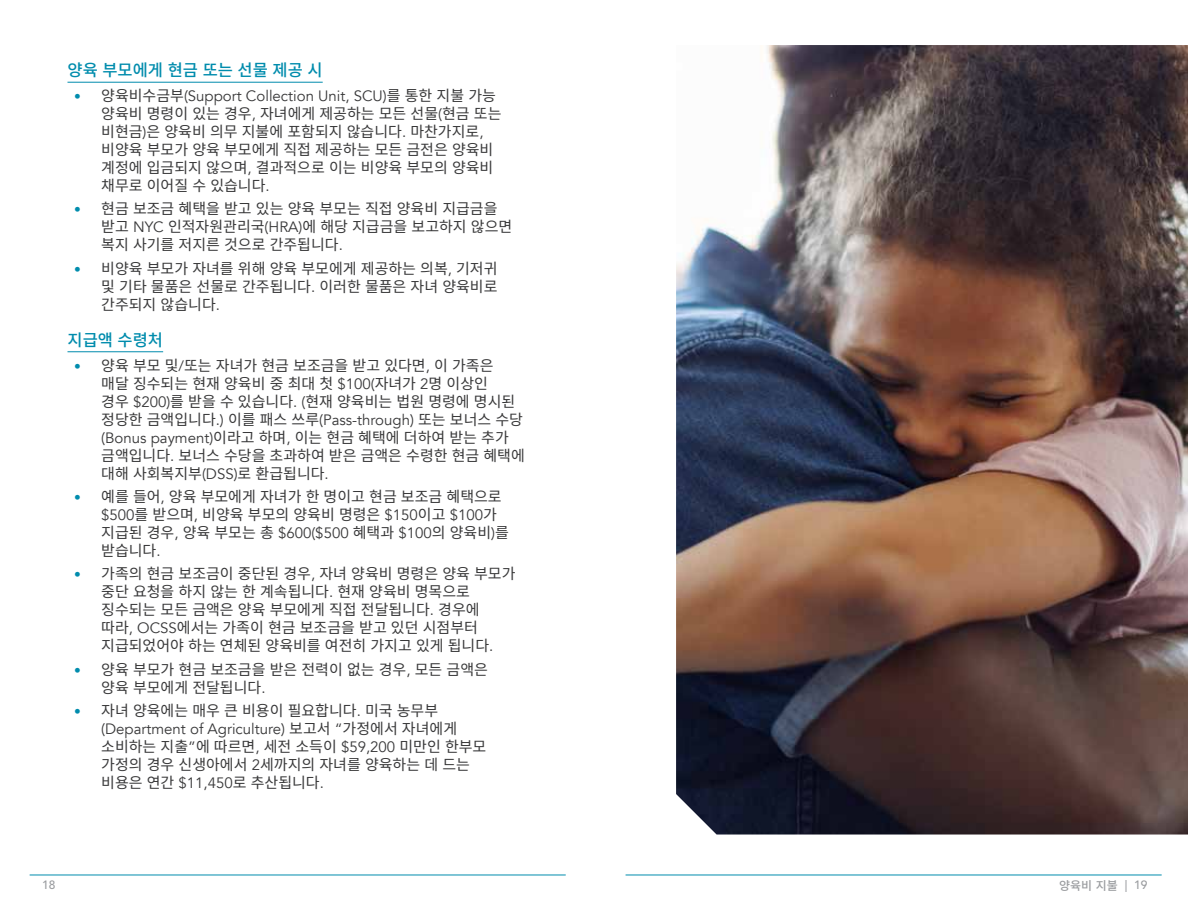
<style>
.page{position:relative;width:1188px;height:918px;background:#fff}
.page>*{position:absolute;margin:0;border:0;box-sizing:border-box;transform-origin:0 0}
.t1{font:500 16.5px "Noto Sans CJ Kkr";color:#008cad}
.t2{font:15px/18px "Noto Sans CJ Kkr";color:#383839}
.t3{font:15px "Avenir";color:#383839}
.t4{font:500 12px "Noto Sans CJ Kkr";color:#9b9da0}
.t5{font:500 12px "Avenir LT Std";color:#9b9da0}
.s1{font-size:13.5px;color:#008cad}
.s2{font-family:"Noto Sans CJ Kkr"}
.s3{font-family:"Avenir"}
.s4{font-family:"Avenir";font-size:13.5px;color:#008cad}
.s5{font-family:"Avenir LT Std"}
</style>
<div class="page">
<hr style="left:30px;top:875px;width:535px;height:1px;background:#008cad">
<hr style="left:626px;top:875px;width:535px;height:1px;background:#008cad">
<hr style="left:68px;top:82px;width:255px;height:1px;background:#008cad">
<hr style="left:68px;top:351px;width:95px;height:1px;background:#008cad">
<img style="left:676px;top:45px;width:512px;height:790px">
<p class="t1" style="left:68px;top:61px;width:257px">양육 부모에게 현금 또는 선물 제공 시</p>
<p class="t3" style="left:74px;top:87px;width:423px"><span class="s1">•</span> <span class="s2">양육비수금부</span>(Support Collection Unit, SCU)<span class="s2">를 통한 지불 가능</span></p>
<p class="t2" style="left:101px;top:105px;width:402px">양육비 명령이 있는 경우<span class="s3">,</span> 자녀에게 제공하는 모든 선물<span class="s3">(</span>현금 또는 비현금<span class="s3">)</span>은 양육비 의무 지불에 포함되지 않습니다<span class="s3">.</span> 마찬가지로<span class="s3">, </span>비양육 부모가 양육 부모에게 직접 제공하는 모든 금전은 양육비 계정에 입금되지 않으며<span class="s3">,</span> 결과적으로 이는 비양육 부모의 양육비 채무로 이어질 수 있습니다<span class="s3">.</span></p>
<p class="t2" style="left:101px;top:200px;width:413px;text-indent:-27px"><span class="s4">•</span> 현금 보조금 혜택을 받고 있는 양육 부모는 직접 양육비 지급금을 받고 <span class="s3">NYC</span> 인적자원관리국<span class="s3">(HRA)</span>에 해당 지급금을 보고하지 않으면 복지 사기를 저지른 것으로 간주됩니다<span class="s3">.</span></p>
<p class="t2" style="left:101px;top:260px;width:398px;text-align:justify;text-indent:-27px"><span class="s4">•</span> 비양육 부모가 자녀를 위해 양육 부모에게 제공하는 의복<span class="s3">,</span> 기저귀 및 기타 물품은 선물로 간주됩니다<span class="s3">.</span> 이러한 물품은 자녀 양육비로 간주되지 않습니다<span class="s3">.</span></p>
<p class="t1" style="left:68px;top:330px;width:97px">지급액 수령처</p>
<p class="t2" style="left:101px;top:356px;width:425px;text-indent:-27px"><span class="s4">•</span> 양육 부모 및<span class="s3">/</span>또는 자녀가 현금 보조금을 받고 있다면<span class="s3">,</span> 이 가족은<br>매달 징수되는 현재 양육비 중 최대 첫 <span class="s3">$100(</span>자녀가 <span class="s3">2</span>명 이상인<br>경우 <span class="s3">$200)</span>를 받을 수 있습니다<span class="s3">. (</span>현재 양육비는 법원 명령에 명시된 정당한 금액입니다<span class="s3">.)</span> 이를 패스 쓰루<span class="s3">(Pass-through)</span> 또는 보너스 수당 <span class="s3">(Bonus payment)</span>이라고 하며<span class="s3">,</span> 이는 현금 혜택에 더하여 받는 추가 금액입니다<span class="s3">.</span> 보너스 수당을 초과하여 받은 금액은 수령한 현금 혜택에 대해 사회복지부<span class="s3">(DSS)</span>로 환급됩니다<span class="s3">.</span></p>
<p class="t2" style="left:101px;top:488px;width:409px;text-indent:-27px"><span class="s4">•</span> 예를 들어<span class="s3">,</span> 양육 부모에게 자녀가 한 명이고 현금 보조금 혜택으로 <span class="s3">$500</span>를 받으며<span class="s3">,</span> 비양육 부모의 양육비 명령은 <span class="s3">$150</span>이고 <span class="s3">$100</span>가 지급된 경우<span class="s3">,</span> 양육 부모는 총 <span class="s3">$600($500</span> 혜택과 <span class="s3">$100</span>의 양육비<span class="s3">)</span>를 받습니다<span class="s3">.</span></p>
<p class="t2" style="left:101px;top:565px;width:416px;text-indent:-27px"><span class="s4">•</span> 가족의 현금 보조금이 중단된 경우<span class="s3">,</span> 자녀 양육비 명령은 양육 부모가 중단 요청을 하지 않는 한 계속됩니다<span class="s3">.</span> 현재 양육비 명목으로 징수되는 모든 금액은 양육 부모에게 직접 전달됩니다<span class="s3">.</span> 경우에<br>따라<span class="s3">, OCSS</span>에서는 가족이 현금 보조금을 받고 있던 시점부터 지급되었어야 하는 연체된 양육비를 여전히 가지고 있게 됩니다<span class="s3">.</span></p>
<p class="t2" style="left:101px;top:661px;width:388px;text-indent:-27px"><span class="s4">•</span> 양육 부모가 현금 보조금을 받은 전력이 없는 경우<span class="s3">,</span> 모든 금액은 양육 부모에게 전달됩니다<span class="s3">.</span></p>
<p class="t2" style="left:74px;top:702px;width:365px"><span class="s4">•</span> 자녀 양육에는 매우 큰 비용이 필요합니다<span class="s3">.</span> 미국 농무부</p>
<p class="t3" style="left:101px;top:720px;width:357px">(Department of Agriculture) <span class="s2">보고서</span> “<span class="s2">가정에서 자녀에게</span></p>
<p class="t2" style="left:101px;top:738px;width:387px">소비하는 지출<span class="s3">”</span>에 따르면<span class="s3">,</span> 세전 소득이 <span class="s3">$59,200</span> 미만인 한부모 가정의 경우 신생아에서 <span class="s3">2</span>세까지의 자녀를 양육하는 데 드는 비용은 연간 <span class="s3">$11,450</span>로 추산됩니다<span class="s3">.</span></p>
<p class="t5" style="left:42px;top:878px;width:15px">18</p>
<p class="t4" style="left:1059px;top:879px;width:90px">양육비 지불 <span class="s5">| 19</span></p>
</div>
